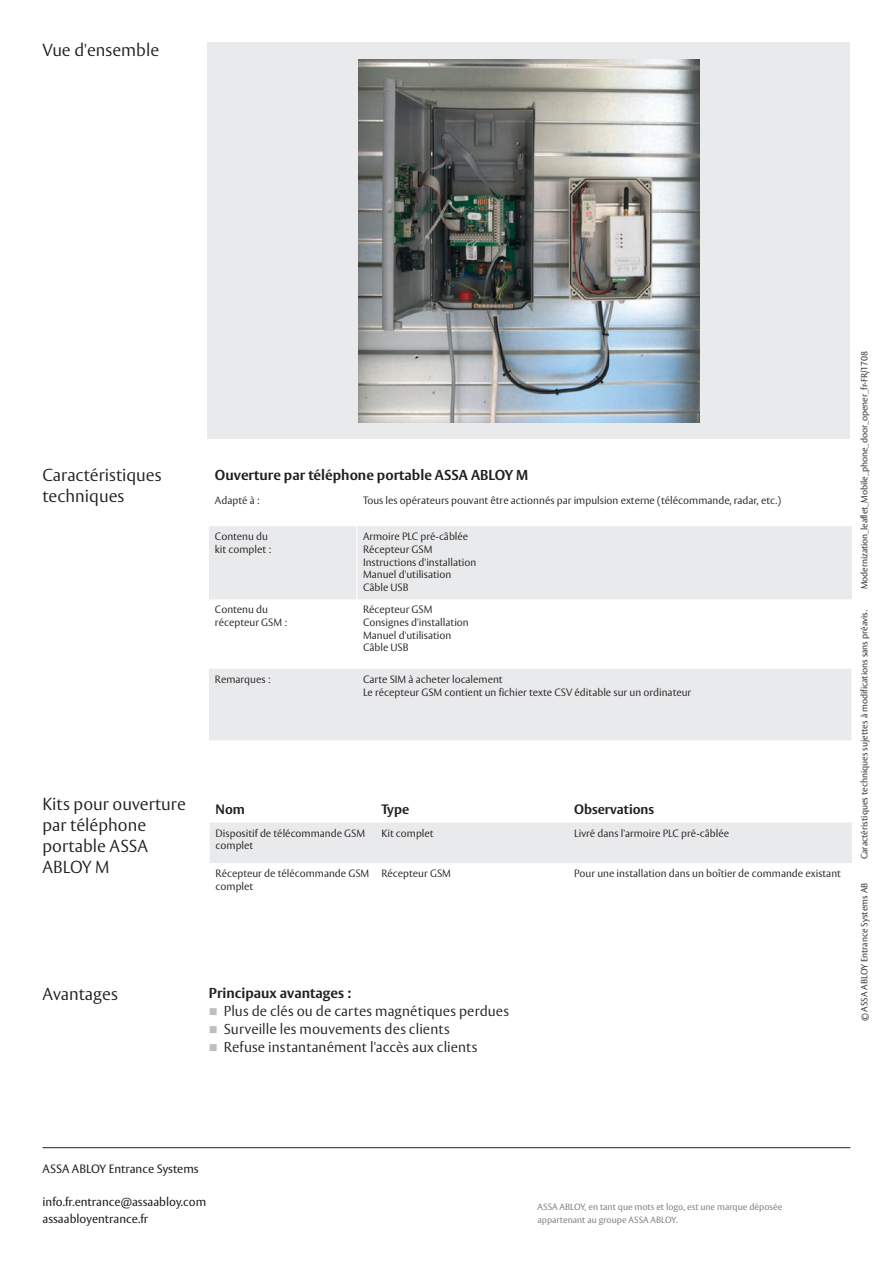
<style>
.page{position:relative;width:893px;height:1263px;background:#fff}
.page>*{position:absolute;margin:0;border:0;box-sizing:border-box;transform-origin:0 0}
.t1{font:300 17.25px/21px "ASSA Vesta";color:#231f20}
.t2{font:300 14.25px/18px "ASSA Vesta";letter-spacing:.005em;color:#231f20}
.t3{font:700 14.25px "ASSA Vesta";color:#231f20}
.t4{font:700 13.5px "ASSA Vesta";color:#231f20}
.t5{font:12px/16.5px "ASSA Vesta";color:#231f20}
.t6{font:300 10.5px/12.6px "ASSA Vesta";color:#231f20}
.t7{font:300 9px "ASSA Vesta";color:#231f20}
.t8{font:9px/12.8px "ASSA Vesta";color:#808285}
</style>
<div class="page">
<hr style="left:43px;top:1147px;width:807px;height:1px;background:#231f20">
<div style="left:207px;top:43px;width:643px;height:396px;background:#e9eaeb"></div>
<img style="left:358px;top:59px;width:342px;height:364px">
<svg style="left:209px;top:526px;width:642px;height:214px;fill:#e9eaeb"></svg>
<hr style="left:356px;top:526px;width:2px;height:73px;background:#fff">
<hr style="left:851px;top:526px;width:1px;height:73px;background:#e9eaeb">
<div style="left:210px;top:823px;width:642px;height:40px;background:#e9eaeb"></div>
<h1 class="t1" style="left:43px;top:40px;width:118px">Vue d'ensemble</h1>
<h1 class="t1" style="left:43px;top:465px;width:121px">Caractéristiques techniques</h1>
<h1 class="t1" style="left:43px;top:795px;width:145px">Kits pour ouverture par téléphone portable ASSA<br>ABLOY M</h1>
<h1 class="t1" style="left:43px;top:984px;width:77px">Avantages</h1>
<h2 class="t3" style="left:215px;top:466px;width:315px">Ouverture par téléphone portable ASSA ABLOY M</h2>
<p class="t6" style="left:215px;top:494px;width:46px">Adapté à :</p>
<p class="t6" style="left:363px;top:494px;width:420px">Tous les opérateurs pouvant être actionnés par impulsion externe (télécommande, radar, etc.)</p>
<p class="t6" style="left:215px;top:531px;width:58px">Contenu du kit complet :</p>
<p class="t6" style="left:363px;top:531px;width:115px">Armoire PLC pré-câblée<br>Récepteur GSM<br>Instructions d'installation<br>Manuel d'utilisation<br>Câble USB</p>
<p class="t6" style="left:215px;top:604px;width:74px">Contenu du récepteur GSM :</p>
<p class="t6" style="left:363px;top:604px;width:107px">Récepteur GSM<br>Consignes d'installation<br>Manuel d'utilisation<br>Câble USB</p>
<p class="t6" style="left:215px;top:673px;width:57px">Remarques :</p>
<p class="t6" style="left:363px;top:673px;width:330px">Carte SIM à acheter localement<br>Le récepteur GSM contient un fichier texte CSV éditable sur un ordinateur</p>
<p class="t4" style="left:216px;top:800px;width:31px">Nom</p>
<p class="t4" style="left:381px;top:800px;width:29px">Type</p>
<p class="t4" style="left:574px;top:800px;width:82px">Observations</p>
<p class="t6" style="left:216px;top:827px;width:151px">Dispositif de télécommande GSM complet</p>
<p class="t6" style="left:381px;top:827px;width:54px">Kit complet</p>
<p class="t6" style="left:574px;top:827px;width:156px">Livré dans l'armoire PLC pré-câblée</p>
<p class="t6" style="left:216px;top:868px;width:155px">Récepteur de télécommande GSM complet</p>
<p class="t6" style="left:381px;top:868px;width:71px">Récepteur GSM</p>
<p class="t6" style="left:574px;top:868px;width:268px">Pour une installation dans un boîtier de commande existant</p>
<h2 class="t3" style="left:209px;top:984px;width:144px">Principaux avantages :</h2>
<h2 class="t2" style="left:224px;top:1002px;width:287px">Plus de clés ou de cartes magnétiques perdues<br>Surveille les mouvements des clients<br>Refuse instantanément l'accès aux clients</h2>
<p class="t7" style="left:859px;top:589px;width:240px;rotate:-90deg">Modernization_leaflet_Mobile_phone_door_opener_fr-FR/1708</p>
<p class="t7" style="left:859px;top:859px;width:251px;rotate:-90deg">Caractéristiques techniques sujettes à modifications sans préavis.</p>
<p class="t7" style="left:859px;top:1021px;width:140px;rotate:-90deg">© ASSA ABLOY Entrance Systems AB</p>
<p class="t5" style="left:43px;top:1161px;width:158px">ASSA ABLOY Entrance Systems</p>
<p class="t5" style="left:43px;top:1194px;width:165px">info.fr.entrance@assaabloy.com assaabloyentrance.fr</p>
<p class="t8" style="left:537px;top:1201px;width:246px">ASSA ABLOY, en tant que mots et logo, est une marque déposée appartenant au groupe ASSA ABLOY.</p>
</div>
